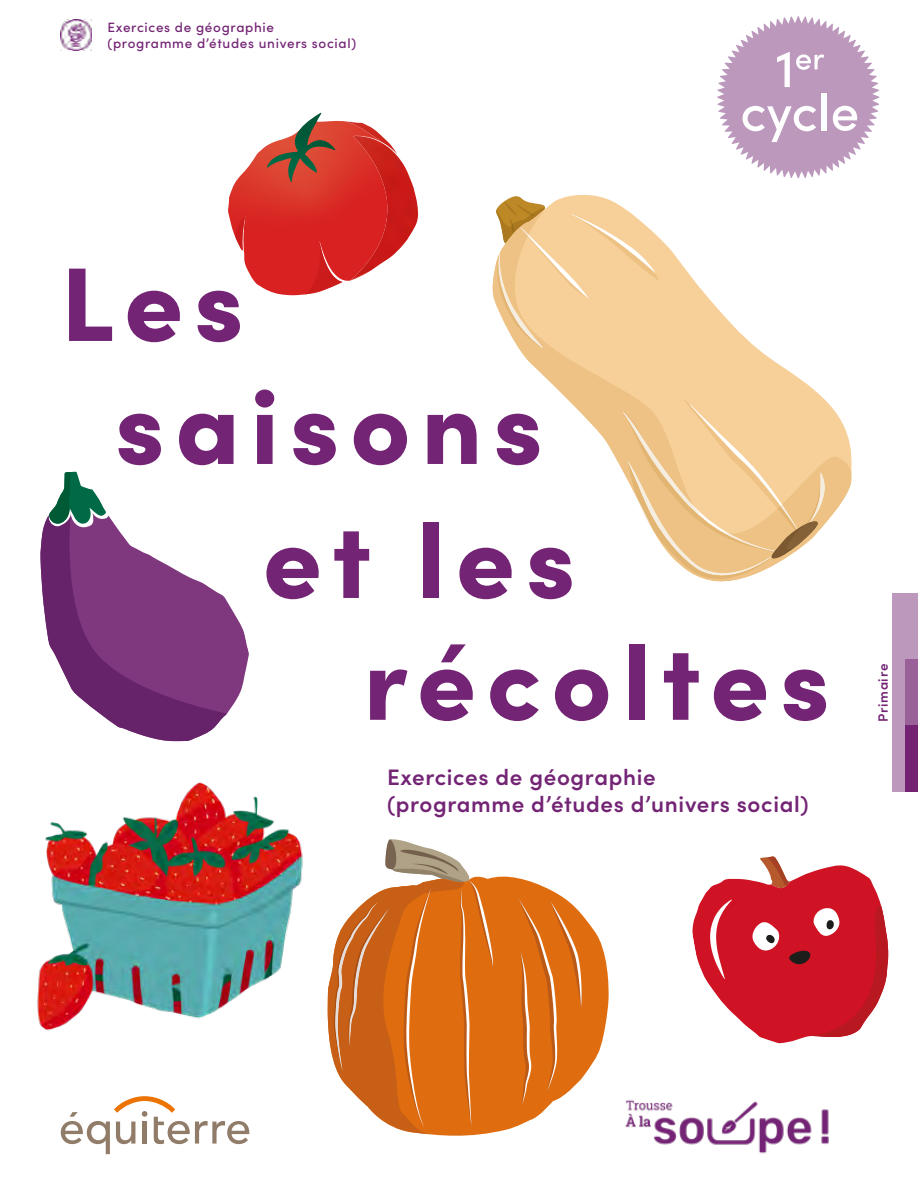
<style>
.page{position:relative;width:918px;height:1188px;background:#fff}
.page>*{position:absolute;margin:0;border:0;box-sizing:border-box;transform-origin:0 0}
.Titre{font:900 105px/123px "Sofia Pro";letter-spacing:.1em;color:#732474}
.Sous-Titre_Front{font:600 22.35px/26.8px "Sofia Pro";letter-spacing:.03em;color:#732474}
.t1{font:500 13.5px/16.2px "Sofia Pro";letter-spacing:.05em;color:#732474}
.t2{font:600 13.5px "Sofia Pro";letter-spacing:.05em;color:#732474}
</style>
<div class="page">
<svg style="left:61px;top:1096px;width:188px;height:58px"></svg>
<div style="left:893px;top:594px;width:13px;height:198px;background:#bb98bc"></div>
<div style="left:906px;top:594px;width:12px;height:66px;background:#bb98bc"></div>
<div style="left:906px;top:660px;width:12px;height:66px;background:#996198"></div>
<div style="left:906px;top:726px;width:12px;height:66px;background:#742373"></div>
<img style="left:61px;top:20px;width:31px;height:31px">
<img style="left:625px;top:1100px;width:204px;height:54px">
<img style="left:37px;top:782px;width:291px;height:249px">
<svg style="left:492px;top:238px;width:332px;height:233px"></svg>
<svg style="left:495px;top:194px;width:164px;height:155px;background:#f3d09e"></svg>
<svg style="left:623px;top:399px;width:229px;height:183px"></svg>
<svg style="left:228px;top:113px;width:191px;height:182px"></svg>
<svg style="left:427px;top:876px;width:182px;height:260px;fill:#df6d0f"></svg>
<svg style="left:518px;top:898px;width:64px;height:207px;background:#df7b29"></svg>
<svg style="left:328px;top:839px;width:165px;height:295px"></svg>
<svg style="left:692px;top:856px;width:196px;height:187px"></svg>
<svg style="left:227px;top:601px;width:22px;height:113px;fill:#7f387e"></svg>
<svg style="left:40px;top:472px;width:187px;height:269px"></svg>
<svg style="left:717px;top:16px;width:163px;height:163px"></svg>
<p class="t1" style="left:108px;top:18px;width:250px">Exercices de géographie (programme d’études univers social)</p>
<p class="Titre" style="left:115px;top:233px;width:430px;text-indent:-54px">Les saisons</p>
<p class="Titre" style="left:263px;top:490px;width:314px">et les</p>
<p class="Titre" style="left:364px;top:612px;width:468px">récoltes</p>
<p class="Sous-Titre_Front" style="left:387px;top:763px;width:423px">Exercices de géographie<br>(programme d’études d’univers social)</p>
<p class="t2" style="left:873px;top:722px;width:60px;rotate:-90deg">Primaire</p>
</div>
